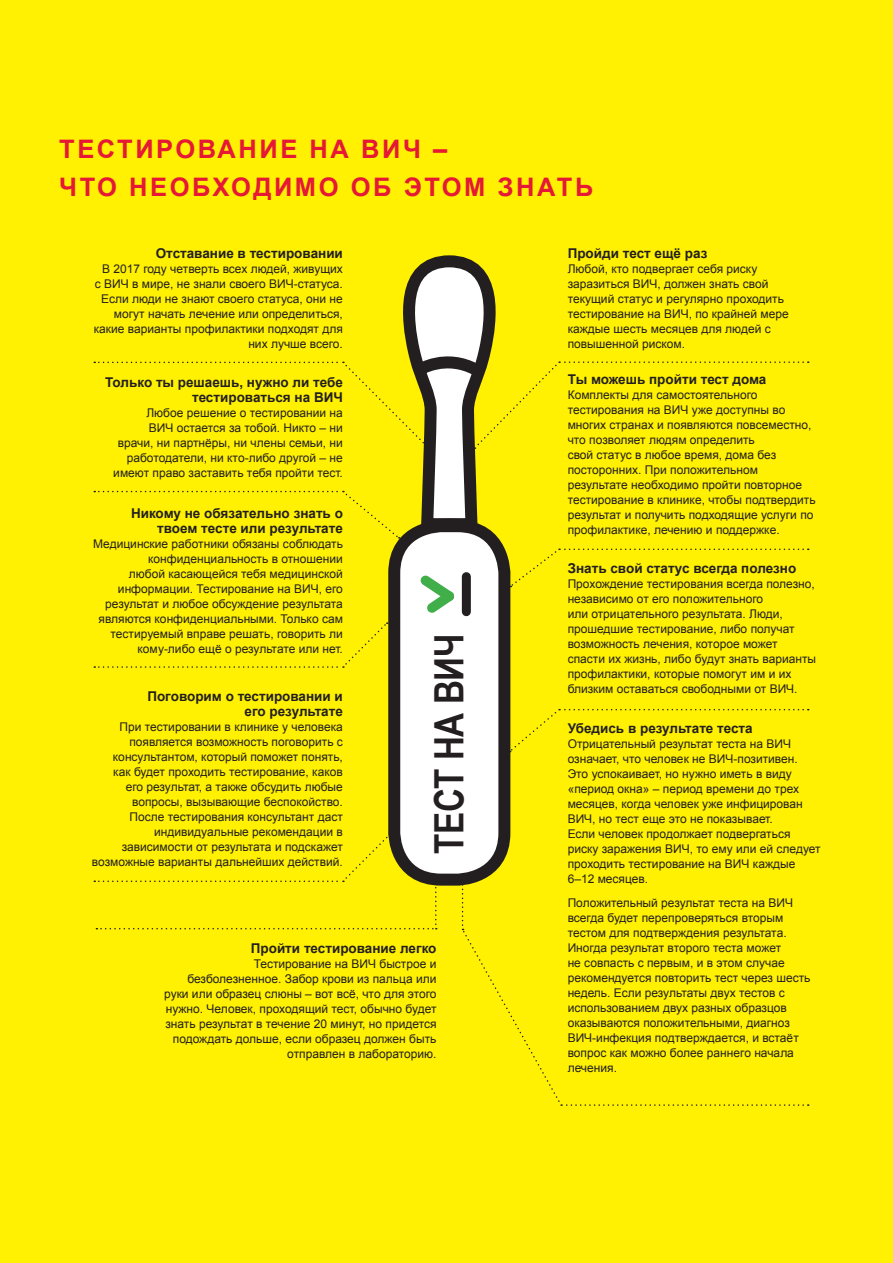
<style>
.page{position:relative;width:893px;height:1263px;background:#fff101}
.page>*{position:absolute;margin:0;border:0;box-sizing:border-box;transform-origin:0 0}
.t1{font:700 40.5px "Arial Narrow";letter-spacing:-.01em;color:#231f20}
.t2{font:700 25.5px/38.2px "Arial";letter-spacing:.1em;color:#e51836}
.t3{font:700 13.5px/15px "Arial";color:#231f20;text-align:right}
.t4{font:12px/15px "Arial";color:#231f20;text-align:right}
</style>
<div class="page">
<svg style="left:94px;top:622px;width:294px;height:46px"></svg>
<svg style="left:94px;top:836px;width:343px;height:93px"></svg>
<svg style="left:510px;top:709px;width:299px;height:43px"></svg>
<svg style="left:462px;top:888px;width:347px;height:218px"></svg>
<svg style="left:510px;top:548px;width:299px;height:39px"></svg>
<div style="left:394px;top:526px;width:110px;height:354px;background:#fff;border-radius:47px"></div>
<div style="left:388px;top:520px;width:122px;height:366px;border:12px solid #231f20;border-radius:47px"></div>
<svg style="left:420px;top:575px;width:35px;height:38px"></svg>
<svg style="left:94px;top:255px;width:715px;height:284px"></svg>
<div style="left:462px;top:577px;width:9px;height:35px;background:#231f20"></div>
<h2 class="t2" style="left:59px;top:131px;width:536px">ТЕСТИРОВАНИЕ НА ВИЧ –<br>ЧТО НЕОБХОДИМО ОБ ЭТОМ ЗНАТЬ</h2>
<p class="t3" style="left:568px;top:246px;width:141px">Пройди тест ещё раз</p>
<p class="t4" style="left:568px;top:261px;width:223px;text-align:left">Любой, кто подвергает себя риску заразиться ВИЧ, должен знать свой текущий статус и регулярно проходить тестирование на ВИЧ, по крайней мере каждые шесть месяцев для людей с повышенной риском.</p>
<p class="t3" style="left:156px;top:246px;width:189px">Отставание в тестировании</p>
<p class="t4" style="left:94px;top:261px;width:251px">В 2017 году четверть всех людей, живущих с ВИЧ в мире, не знали своего ВИЧ-статуса.<br>Если люди не знают своего статуса, они не могут начать лечение или определиться, какие варианты профилактики подходят для них лучше всего.</p>
<p class="t3" style="left:105px;top:375px;width:239px">Только ты решаешь, нужно ли тебе тестироваться на ВИЧ</p>
<p class="t4" style="left:113px;top:405px;width:231px">Любое решение о тестировании на<br>ВИЧ остается за тобой. Никто – ни врачи, ни партнёры, ни члены семьи, ни работодатели, ни кто-либо другой – не имеют право заставить тебя пройти тест.</p>
<p class="t3" style="left:131px;top:506px;width:213px">Никому не обязательно знать о твоем тесте или результате</p>
<p class="t4" style="left:93px;top:536px;width:251px">Медицинские работники обязаны соблюдать конфиденциальность в отношении<br>любой касающейся тебя медицинской информации. Тестирование на ВИЧ, его результат и любое обсуждение результата являются конфиденциальными. Только сам тестируемый вправе решать, говорить ли кому-либо ещё о результате или нет.</p>
<p class="t3" style="left:147px;top:689px;width:197px">Поговорим о тестировании и его результате</p>
<p class="t4" style="left:92px;top:719px;width:253px">При тестировании в клинике у человека появляется возможность поговорить с консультантом, который поможет понять,<br>как будет проходить тестирование, каков<br>его результат, а также обсудить любые вопросы, вызывающие беспокойство.<br>После тестирования консультант даст индивидуальные рекомендации в зависимости от результата и подскажет возможные варианты дальнейших действий.</p>
<p class="t3" style="left:568px;top:721px;width:187px">Убедись в результате теста</p>
<p class="t3" style="left:568px;top:372px;width:200px">Ты можешь пройти тест дома</p>
<p class="t4" style="left:568px;top:388px;width:249px;text-align:left">Комплекты для самостоятельного тестирования на ВИЧ уже доступны во многих странах и появляются повсеместно, что позволяет людям определить<br>свой статус в любое время, дома без посторонних. При положительном результате необходимо пройти повторное тестирование в клинике, чтобы подтвердить результат и получить подходящие услуги по профилактике, лечению и поддержке.</p>
<p class="t3" style="left:568px;top:561px;width:230px">Знать свой статус всегда полезно</p>
<p class="t4" style="left:568px;top:576px;width:250px;text-align:left">Прохождение тестирования всегда полезно, независимо от его положительного<br>или отрицательного результата. Люди, прошедшие тестирование, либо получат возможность лечения, которое может спасти их жизнь, либо будут знать варианты профилактики, которые помогут им и их близким оставаться свободными от ВИЧ.</p>
<h1 class="t1" style="left:418px;top:854px;width:222px;rotate:-90deg">ТЕСТ НА ВИЧ</h1>
<p class="t4" style="left:568px;top:737px;width:255px;text-align:left">Отрицательный результат теста на ВИЧ означает, что человек не ВИЧ-позитивен.<br>Это успокаивает, но нужно иметь в виду «период окна» – период времени до трех месяцев, когда человек уже инфицирован ВИЧ, но тест еще это не показывает.<br>Если человек продолжает подвергаться риску заражения ВИЧ, то ему или ей следует проходить тестирование на ВИЧ каждые 6–12 месяцев.</p>
<p class="t4" style="left:568px;top:896px;width:244px;text-align:left">Положительный результат теста на ВИЧ всегда будет перепроверяться вторым тестом для подтверждения результата.<br>Иногда результат второго теста может<br>не совпасть с первым, и в этом случае рекомендуется повторить тест через шесть недель. Если результаты двух тестов с использованием двух разных образцов оказываются положительными, диагноз ВИЧ-инфекция подтверждается, и встаёт вопрос как можно более раннего начала лечения.</p>
<p class="t3" style="left:251px;top:941px;width:187px">Пройти тестирование легко</p>
<p class="t4" style="left:164px;top:956px;width:274px">Тестирование на ВИЧ быстрое и безболезненное. Забор крови из пальца или руки или образец слюны – вот всё, что для этого нужно. Человек, проходящий тест, обычно будет знать результат в течение 20 минут, но придется подождать дольше, если образец должен быть отправлен в лабораторию.</p>
</div>
